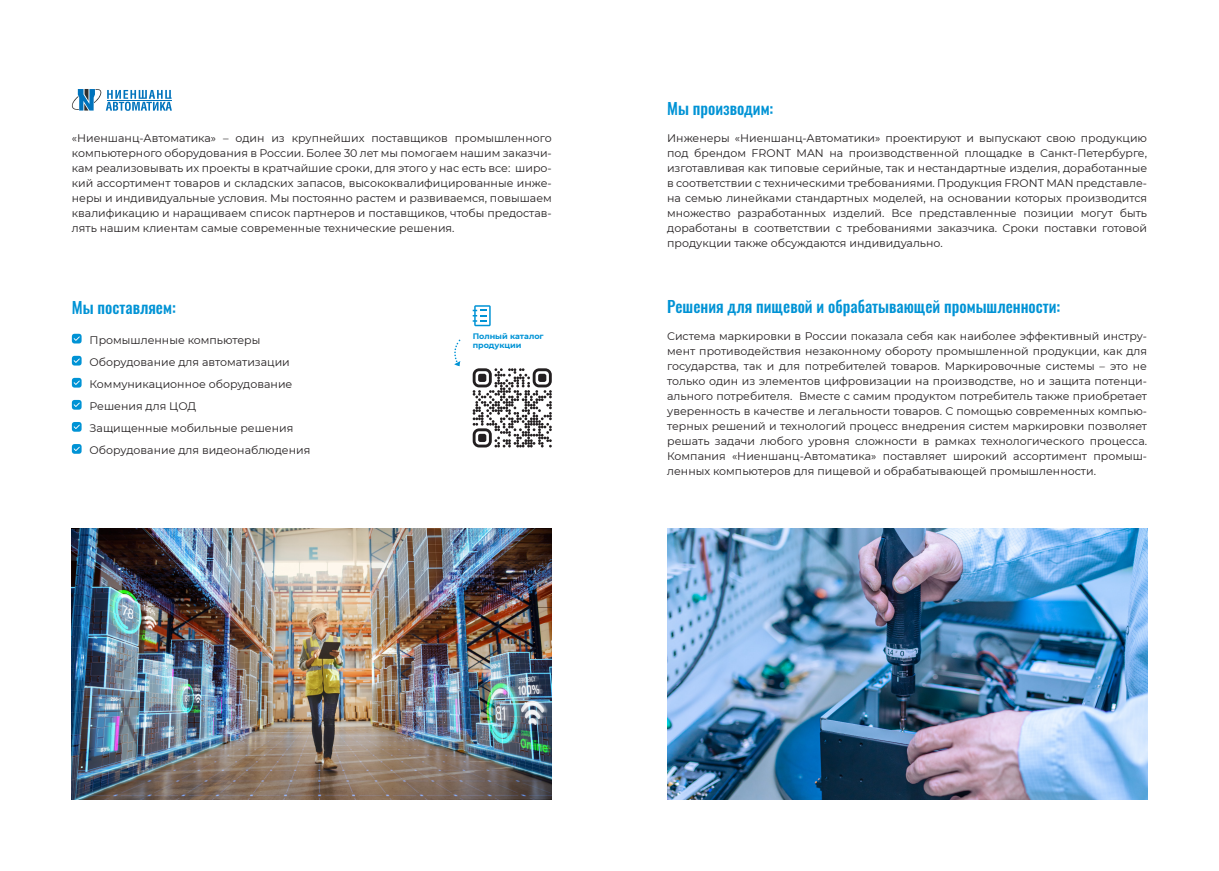
<style>
.page{position:relative;width:1219px;height:871px;background:#fff}
.page>*{position:absolute;margin:0;border:0;box-sizing:border-box;transform-origin:0 0}
.t1{font:500 16px "Oswald";color:#0093d5}
.t2{font:11px/15px "Montserrat";color:#231f20;text-align:justify}
.t3{font:700 8px/9.6px "Montserrat";color:#0093d5}
</style>
<div class="page">
<svg style="left:71px;top:89px;width:101px;height:22px"></svg>
<hr style="left:107px;top:100px;width:65px;height:1px;background:#0073bc">
<svg style="left:72px;top:333px;width:10px;height:10px"></svg>
<svg style="left:72px;top:356px;width:10px;height:9px"></svg>
<svg style="left:72px;top:378px;width:10px;height:9px"></svg>
<svg style="left:72px;top:400px;width:10px;height:9px"></svg>
<svg style="left:72px;top:422px;width:10px;height:9px"></svg>
<svg style="left:72px;top:444px;width:10px;height:9px"></svg>
<svg style="left:473px;top:368px;width:79px;height:79px"></svg>
<svg style="left:473px;top:305px;width:18px;height:21px"></svg>
<svg style="left:454px;top:339px;width:6px;height:27px"></svg>
<img style="left:72px;top:528px;width:480px;height:270px">
<img style="left:667px;top:528px;width:480px;height:270px">
<p class="t2" style="left:72px;top:130px;width:481px">«Ниеншанц-Автоматика» – один из крупнейших поставщиков промышленного компьютерного оборудования в России. Более 30 лет мы помогаем нашим заказчи&shy;кам реализовывать их проекты в кратчайшие сроки, для этого у нас есть все: широ&shy;кий ассортимент товаров и складских запасов, высококвалифицированные инже&shy;неры и индивидуальные условия. Мы постоянно растем и развиваемся, повышаем квалификацию и наращиваем список партнеров и поставщиков, чтобы предостав&shy;лять нашим клиентам самые современные технические решения.</p>
<h1 class="t1" style="left:72px;top:296px;width:105px">Мы поставляем:</h1>
<p class="t2" style="left:90px;top:328px;width:222px;line-height:22px;text-align:left">Промышленные компьютеры<br>Оборудование для автоматизации<br>Коммуникационное оборудование<br>Решения для ЦОД<br>Защищенные мобильные решения<br>Оборудование для видеонаблюдения</p>
<p class="t3" style="left:473px;top:331px;width:73px">Полный каталог продукции</p>
<h1 class="t1" style="left:667px;top:97px;width:108px">Мы производим:</h1>
<p class="t2" style="left:667px;top:130px;width:481px">Инженеры «Ниеншанц-Автоматики» проектируют и выпускают свою продукцию под брендом FRONT MAN на производственной площадке в Санкт-Петербурге, изготавливая как типовые серийные, так и нестандартные изделия, доработанные в соответствии с техническими требованиями. Продукция FRONT MAN представле&shy;на семью линейками стандартных моделей, на основании которых производится множество разработанных изделий. Все представленные позиции могут быть доработаны в соответствии с требованиями заказчика. Сроки поставки готовой продукции также обсуждаются индивидуально.</p>
<h1 class="t1" style="left:667px;top:295px;width:395px">Решения для пищевой и обрабатывающей промышленности:</h1>
<p class="t2" style="left:667px;top:328px;width:481px">Система маркировки в России показала себя как наиболее эффективный инстру&shy;мент противодействия незаконному обороту промышленной продукции, как для государства, так и для потребителей товаров. Маркировочные системы – это не только один из элементов цифровизации на производстве, но и защита потенци&shy;ального потребителя. Вместе с самим продуктом потребитель также приобретает уверенность в качестве и легальности товаров. С помощью современных компью&shy;терных решений и технологий процесс внедрения систем маркировки позволяет решать задачи любого уровня сложности в рамках технологического процесса.<br>Компания «Ниеншанц-Автоматика» поставляет широкий ассортимент промыш&shy;ленных компьютеров для пищевой и обрабатывающей промышленности.</p>
</div>
